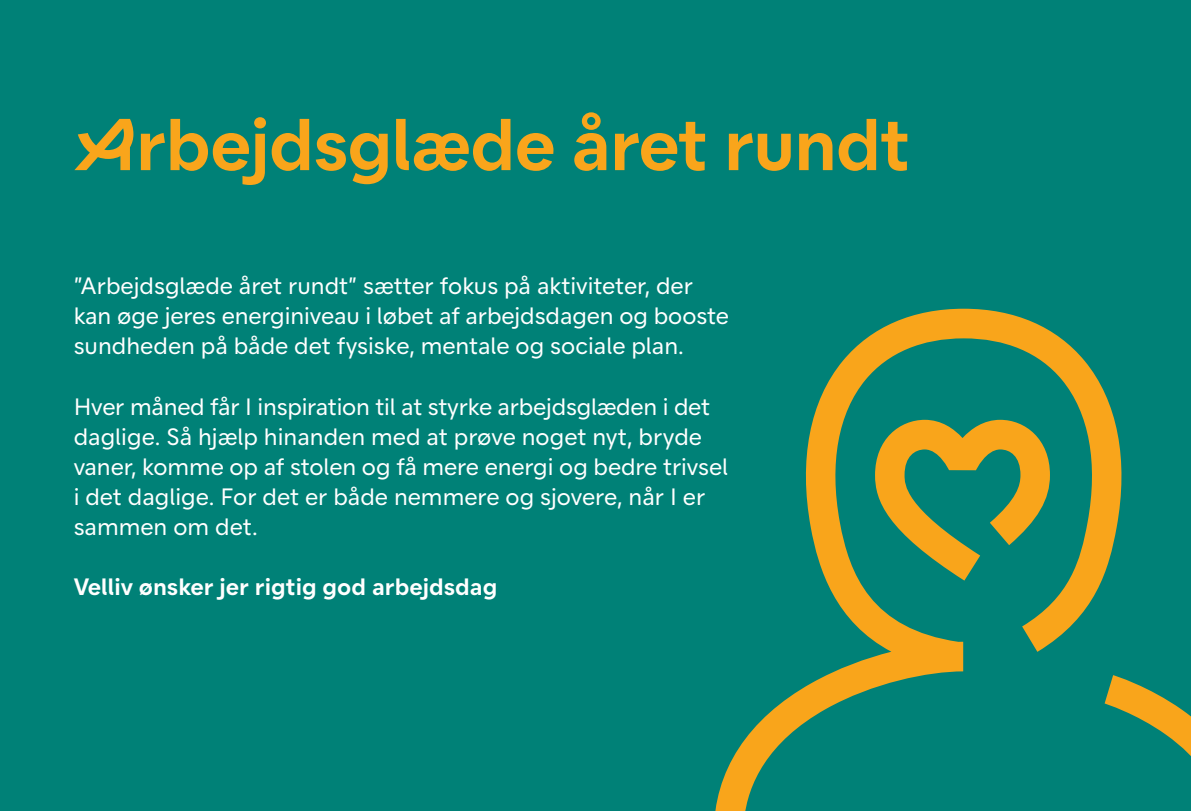
<style>
.page{position:relative;width:1191px;height:811px;background:#008177}
.page>*{position:absolute;margin:0;border:0;box-sizing:border-box;transform-origin:0 0}
.t1{font:700 74.2px "Velliv";letter-spacing:-.015em;color:#f9a51b}
.t2{font:24px/30px "Velliv";letter-spacing:-.005em;color:#fff}
.t3{font:700 24px "Velliv";color:#fff}
</style>
<div class="page">
<svg style="left:715px;top:309px;width:476px;height:502px"></svg>
<h1 class="t1" style="left:74px;top:85px;width:838px">Arbejdsglæde året rundt</h1>
<p class="t2" style="left:74px;top:271px;width:656px">”Arbejdsglæde året rundt” sætter fokus på aktiviteter, der kan øge jeres energiniveau i løbet af arbejdsdagen og booste sundheden på både det fysiske, mentale og sociale plan.</p>
<p class="t2" style="left:74px;top:391px;width:656px">Hver måned får I inspiration til at styrke arbejdsglæden i det daglige. Så hjælp hinanden med at prøve noget nyt, bryde vaner, komme op af stolen og få mere energi og bedre trivsel i det daglige. For det er både nemmere og sjovere, når I er sammen om det.</p>
<p class="t3" style="left:74px;top:567px;width:425px">Velliv ønsker jer rigtig god arbejdsdag</p>
</div>
